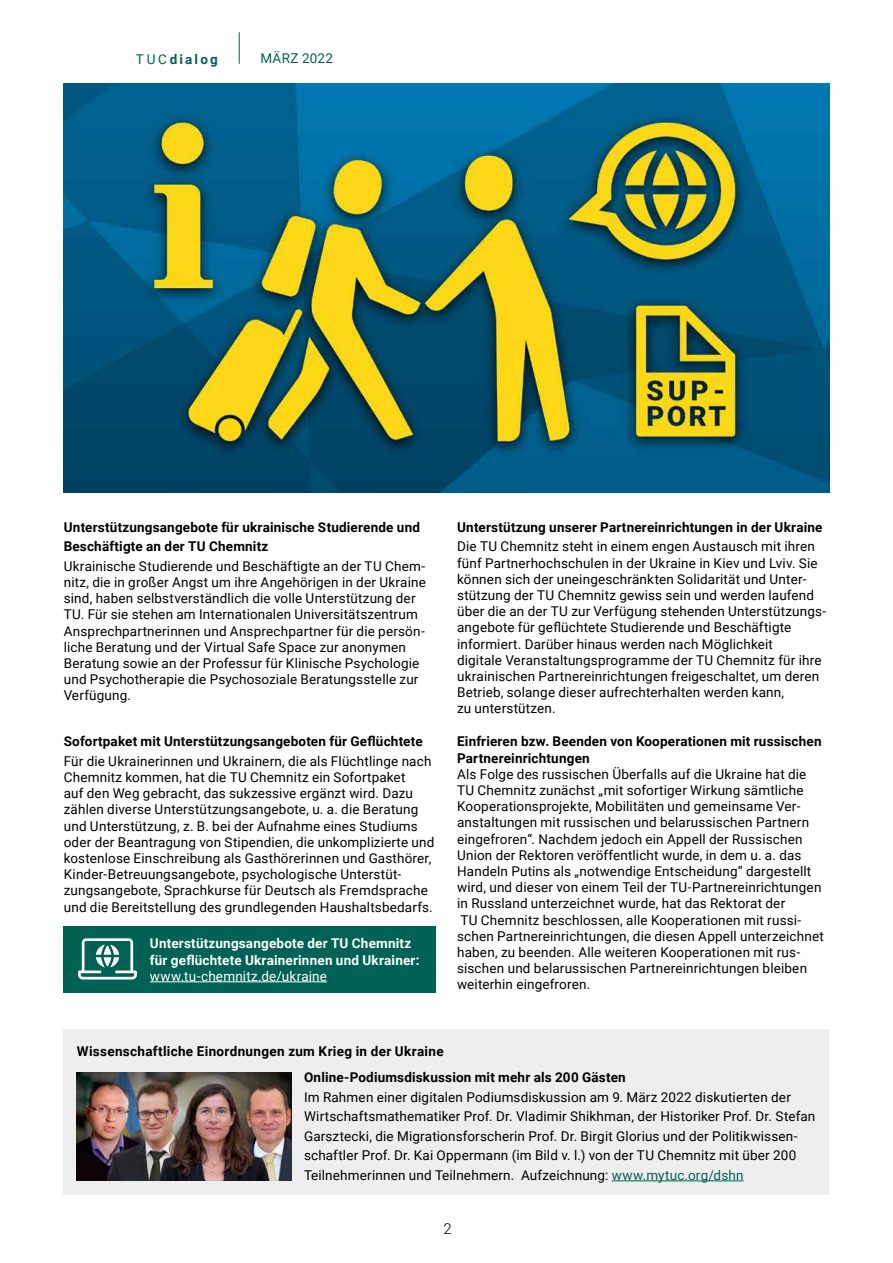
<style>
.page{position:relative;width:893px;height:1263px;background:#fff}
.page>*{position:absolute;margin:0;border:0;box-sizing:border-box;transform-origin:0 0}
.t1{font:300 15px "Roboto";color:#000}
.t2{font:13.5px/16.2px "Roboto";letter-spacing:.01em;color:#000}
.t3{font:700 13.5px/19.5px "Roboto";letter-spacing:.015em;color:#000}
.t4{font:700 13.5px/16.2px "Roboto";letter-spacing:.015em;color:#fff}
.t5{font:13.5px "Roboto";letter-spacing:.015em;color:#fff}
.t6{font:700 13.5px "Roboto";letter-spacing:.16em;color:#006254}
.t7{font:13.5px "Roboto";letter-spacing:.025em;color:#006254}
.s1{font-weight:400}
.s2{color:#006254}
</style>
<div class="page">
<hr style="left:239px;top:32px;width:1px;height:32px;background:#006254">
<div style="left:64px;top:926px;width:372px;height:66px;background:#006254"></div>
<div style="left:64px;top:1030px;width:765px;height:165px;background:#ededee"></div>
<img style="left:77px;top:1073px;width:215px;height:107px">
<hr style="left:150px;top:981px;width:177px;height:1px;background:#fff">
<svg style="left:78px;top:938px;width:59px;height:41px"></svg>
<hr style="left:612px;top:1180px;width:131px;height:1px;background:#006254">
<img style="left:64px;top:83px;width:765px;height:410px">
<p class="t6" style="left:136px;top:50px;width:84px"><span class="s1">TUC</span>dialog</p>
<p class="t7" style="left:260px;top:49px;width:74px">MÄRZ 2022</p>
<p class="t3" style="left:64px;top:517px;width:358px">Unterstützungsangebote für ukrainische Studierende und<br>Beschäftigte an der TU Chemnitz</p>
<p class="t2" style="left:64px;top:557px;width:364px">Ukrainische Studierende und Beschäftigte an der TU Chem&shy;nitz, die in großer Angst um ihre Angehörigen in der Ukraine sind, haben selbstverständlich die volle Unterstützung der TU. Für sie stehen am Internationalen Universitätszentrum Ansprechpartnerinnen und Ansprechpartner für die persön&shy;liche Beratung und der Virtual Safe Space zur anonymen Beratung sowie an der Professur für Klinische Psychologie und Psychotherapie die Psychosoziale Beratungsstelle zur Verfügung.</p>
<p class="t3" style="left:64px;top:731px;width:360px">Sofortpaket mit Unterstützungsangeboten für Geflüchtete</p>
<p class="t2" style="left:64px;top:752px;width:372px">Für die Ukrainerinnen und Ukrainern, die als Flüchtlinge nach Chemnitz kommen, hat die TU Chemnitz ein Sofortpaket<br>auf den Weg gebracht, das sukzessive ergänzt wird. Dazu zählen diverse Unterstützungsangebote, u. a. die Beratung und Unterstützung, z. B. bei der Aufnahme eines Studiums oder der Beantragung von Stipendien, die unkomplizierte und kostenlose Einschreibung als Gasthörerinnen und Gasthörer, Kinder-Betreuungsangebote, psychologische Unterstüt&shy;zungsangebote, Sprachkurse für Deutsch als Fremdsprache und die Bereitstellung des grundlegenden Haushaltsbedarfs.</p>
<p class="t4" style="left:150px;top:935px;width:271px">Unterstützungsangebote der TU Chemnitz für geflüchtete Ukrainerinnen und Ukrainer:</p>
<p class="t5" style="left:150px;top:966px;width:179px">www.tu-chemnitz.de/ukraine</p>
<p class="t3" style="left:457px;top:517px;width:367px">Unterstützung unserer Partnereinrichtungen in der Ukraine</p>
<p class="t2" style="left:457px;top:538px;width:371px">Die TU Chemnitz steht in einem engen Austausch mit ihren fünf Partnerhochschulen in der Ukraine in Kiev und Lviv. Sie können sich der uneingeschränkten Solidarität und Unter&shy;stützung der TU Chemnitz gewiss sein und werden laufend über die an der TU zur Verfügung stehenden Unterstützungs&shy;angebote für geflüchtete Studierende und Beschäftigte informiert. Darüber hinaus werden nach Möglichkeit<br>digitale Veranstaltungsprogramme der TU Chemnitz für ihre ukrainischen Partnereinrichtungen freigeschaltet, um deren Betrieb, solange dieser aufrechterhalten werden kann,<br>zu unterstützen.</p>
<p class="t3" style="left:457px;top:733px;width:366px;line-height:16.2px">Einfrieren bzw. Beenden von Kooperationen mit russischen<br>Partnereinrichtungen</p>
<p class="t2" style="left:457px;top:765px;width:368px">Als Folge des russischen Überfalls auf die Ukraine hat die TU Chemnitz zunächst „mit sofortiger Wirkung sämtliche Kooperationsprojekte, Mobilitäten und gemeinsame Ver&shy;anstaltungen mit russischen und belarussischen Partnern eingefroren“. Nachdem jedoch ein Appell der Russischen Union der Rektoren veröffentlicht wurde, in dem u. a. das Handeln Putins als „notwendige Entscheidung“ dargestellt wird, und dieser von einem Teil der TU-Partnereinrichtungen in Russland unterzeichnet wurde, hat das Rektorat der<br>TU Chemnitz beschlossen, alle Kooperationen mit russi&shy;schen Partnereinrichtungen, die diesen Appell unterzeichnet haben, zu beenden. Alle weiteren Kooperationen mit rus&shy;sischen und belarussischen Partnereinrichtungen bleiben weiterhin eingefroren.</p>
<p class="t3" style="left:77px;top:1041px;width:368px">Wissenschaftliche Einordnungen zum Krieg in der Ukraine</p>
<p class="t3" style="left:304px;top:1067px;width:323px">Online-Podiumsdiskussion mit mehr als 200 Gästen</p>
<p class="t2" style="left:304px;top:1087px;width:513px;line-height:19.5px">Im Rahmen einer digitalen Podiumsdiskussion am 9. März 2022 diskutierten der Wirtschaftsmathematiker Prof. Dr. Vladimir Shikhman, der Historiker Prof. Dr. Stefan Garsztecki, die Migrationsforscherin Prof. Dr. Birgit Glorius und der Politikwissen&shy;schaftler Prof. Dr. Kai Oppermann (im Bild v. l.) von der TU Chemnitz mit über 200<br>Teilnehmerinnen und Teilnehmern. Aufzeichnung: <span class="s2">www.mytuc.org/dshn</span></p>
<p class="t1" style="left:443px;top:1218px;width:10px">2</p>
</div>
